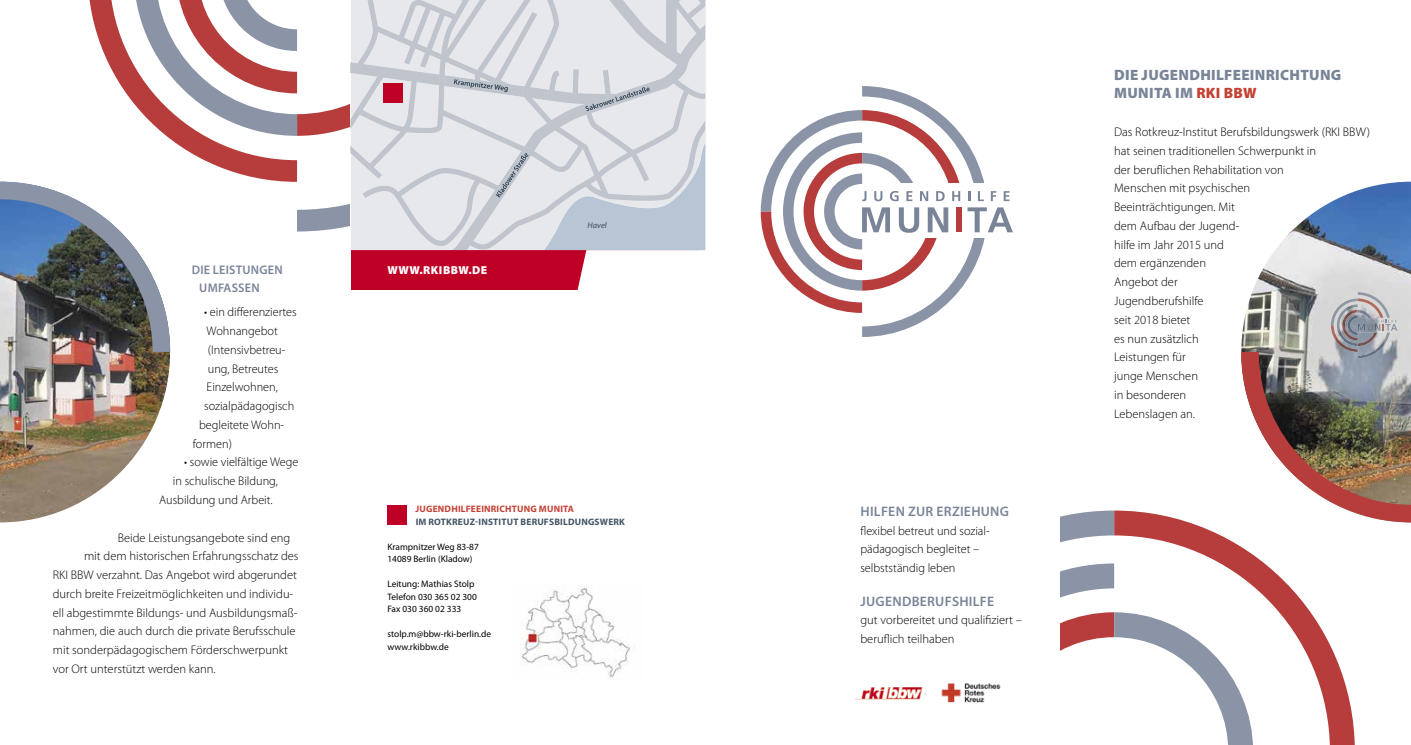
<style>
.page{position:relative;width:1411px;height:745px;background:#fff}
.page>*{position:absolute;margin:0;border:0;box-sizing:border-box;transform-origin:0 0}
.t1{font:900 15px/18.8px "Myriad Pro";letter-spacing:.02em;color:#7a8498}
.t2{font:600 13.75px "Myriad Pro";letter-spacing:.02em;color:#7a8498}
.t3{font:300 12.5px/18.8px "Myriad Pro";color:#000}
.t4{font:600 12.5px/18.8px "Myriad Pro";letter-spacing:.02em;color:#7a8498}
.t5{font:900 11.62px "Myriad Pro";letter-spacing:.045em;color:#fff}
.t6{font:9.38px/12.5px "Myriad Pro";color:#000}
.t7{font:700 9.38px "Myriad Pro";letter-spacing:.02em;color:#425465}
.t8{font:700 9.38px "Myriad Pro";letter-spacing:.02em;color:#c54134}
.t9{font:italic 8.38px "Myriad Pro";color:#3c4e5e}
.s1{color:#c54134}
</style>
<div class="page">
<svg style="left:1114px;top:510px;width:240px;height:234px"></svg>
<svg style="left:1060px;top:510px;width:54px;height:33px;fill:#8b93a6"></svg>
<svg style="left:1060px;top:563px;width:192px;height:181px"></svg>
<svg style="left:760px;top:86px;width:252px;height:251px"></svg>
<div style="left:351px;top:250px;width:346px;height:39px;background:#be0027"></div>
<img style="left:856px;top:682px;width:70px;height:18px">
<img style="left:941px;top:683px;width:60px;height:20px">
<div style="left:387px;top:505px;width:19px;height:19px;background:#be0027"></div>
<img style="left:520px;top:586px;width:115px;height:92px">
<svg style="left:528px;top:0;width:16px;height:249px;fill:#e7e8eb"></svg>
<svg style="left:544px;top:0;width:162px;height:290px"></svg>
<svg style="left:1206px;top:510px;width:204px;height:50px"></svg>
<img style="left:0;top:352px;width:170px;height:170px">
<svg style="left:0;top:0;width:528px;height:352px"></svg>
<img style="left:1241px;top:181px;width:169px;height:171px">
<img style="left:1241px;top:352px;width:169px;height:170px">
<img style="left:1330px;top:298px;width:27px;height:54px">
<img style="left:1357px;top:292px;width:32px;height:66px">
<img style="left:1336px;top:304px;width:21px;height:42px">
<img style="left:1357px;top:309px;width:14px;height:8px">
<img style="left:1347px;top:315px;width:10px;height:20px">
<img style="left:1357px;top:317px;width:38px;height:15px">
<svg style="left:1357px;top:319px;width:40px;height:11px"></svg>
<p class="t4" style="left:199px;top:259px;width:85px;text-indent:-7px">DIE LEISTUNGEN<br>UMFASSEN</p>
<p class="t3" style="left:204px;top:303px;width:94px">• ein differenziertes</p>
<p class="t3" style="left:207px;top:321px;width:73px">Wohnangebot</p>
<p class="t3" style="left:208px;top:340px;width:79px">(Intensivbetreu-</p>
<p class="t3" style="left:208px;top:359px;width:72px">ung, Betreutes</p>
<p class="t3" style="left:207px;top:378px;width:73px">Einzelwohnen,</p>
<p class="t3" style="left:204px;top:396px;width:92px">sozialpädagogisch</p>
<p class="t3" style="left:199px;top:415px;width:87px">begleitete Wohn-</p>
<p class="t3" style="left:193px;top:434px;width:41px">formen)</p>
<p class="t3" style="left:184px;top:453px;width:116px">• sowie vielfältige Wege</p>
<p class="t3" style="left:173px;top:471px;width:106px">in schulische Bildung,</p>
<p class="t3" style="left:159px;top:490px;width:115px">Ausbildung und Arbeit.</p>
<p class="t3" style="left:118px;top:528px;width:174px">Beide Leistungsangebote sind eng</p>
<p class="t3" style="left:84px;top:546px;width:216px">mit dem historischen Erfahrungsschatz des</p>
<p class="t3" style="left:53px;top:565px;width:246px">RKI BBW verzahnt. Das Angebot wird abgerundet</p>
<p class="t3" style="left:53px;top:584px;width:242px">durch breite Freizeitmöglichkeiten und individu-</p>
<p class="t3" style="left:53px;top:603px;width:246px">ell abgestimmte Bildungs- und Ausbildungsmaß-</p>
<p class="t3" style="left:53px;top:621px;width:244px">nahmen, die auch durch die private Berufsschule</p>
<p class="t3" style="left:53px;top:640px;width:236px">mit sonderpädagogischem Förderschwerpunkt</p>
<p class="t3" style="left:53px;top:659px;width:164px">vor Ort unterstützt werden kann.</p>
<p class="t5" style="left:387px;top:262px;width:101px">WWW.RKIBBW.DE</p>
<p class="t9" style="left:587px;top:220px;width:21px">Havel</p>
<p class="t8" style="left:415px;top:502px;width:160px">JUGENDHILFEEINRICHTUNG MUNITA</p>
<p class="t7" style="left:415px;top:515px;width:211px">IM ROTKREUZ-INSTITUT BERUFSBILDUNGSWERK</p>
<p class="t6" style="left:387px;top:540px;width:93px">Krampnitzer Weg 83-87<br>14089 Berlin (Kladow)</p>
<p class="t6" style="left:387px;top:577px;width:91px">Leitung: Mathias Stolp<br>Telefon 030 365 02 300<br>Fax 030 360 02 333</p>
<p class="t6" style="left:387px;top:627px;width:105px">stolp.m@bbw-rki-berlin.de www.rkibbw.de</p>
<p class="t2" style="left:860px;top:502px;width:150px">HILFEN ZUR ERZIEHUNG</p>
<p class="t3" style="left:860px;top:521px;width:131px">flexibel betreut und sozial&shy;pädagogisch begleitet – selbstständig leben</p>
<p class="t2" style="left:860px;top:592px;width:135px">JUGENDBERUFSHILFE</p>
<p class="t3" style="left:860px;top:610px;width:163px">gut vorbereitet und qualifiziert – beruflich teilhaben</p>
<p class="t1" style="left:1114px;top:65px;width:228px">DIE JUGENDHILFEEINRICHTUNG<br>MUNITA IM <span class="s1">RKI BBW</span></p>
<p class="t3" style="left:1114px;top:123px;width:257px">Das Rotkreuz-Institut Berufsbildungswerk (RKI BBW) hat seinen traditionellen Schwerpunkt in<br>der beruflichen Rehabilitation von<br>Menschen mit psychischen<br>Beeinträchtigungen. Mit<br>dem Aufbau der Jugend-<br>hilfe im Jahr 2015 und<br>dem ergänzenden<br>Angebot der<br>Jugendberufshilfe<br>seit 2018 bietet<br>es nun zusätzlich<br>Leistungen für<br>junge Menschen<br>in besonderen<br>Lebenslagen an.</p>
</div>
